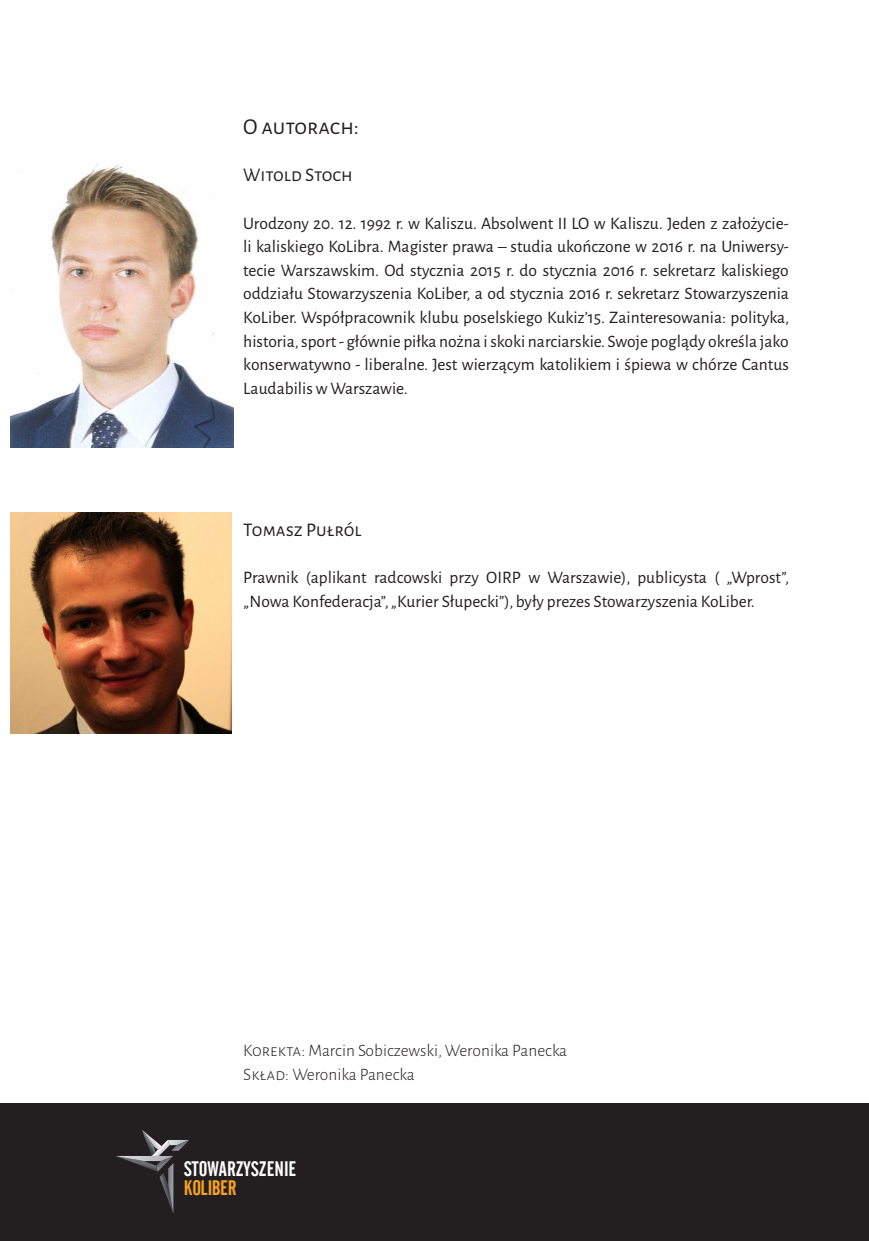
<style>
.page{position:relative;width:869px;height:1241px;background:#fff}
.page>*{position:absolute;margin:0;border:0;box-sizing:border-box;transform-origin:0 0}
.tekst_1{font:22.75px "Alegreya Sans SC";color:#231f20}
.tekst_1-2{font:19.25px "Alegreya Sans SC";color:#231f20}
.t1{font:18.2px "Alternate Gothic 2 PL";color:#fff}
.t2{font:18.2px "Alternate Gothic 2 PL";letter-spacing:-.01em;color:#f9a51b}
.tekst_1-3{font:17.5px/23.6px "Alegreya Sans";color:#231f20;text-align:justify}
.tekst_1-4{font:300 17.5px "Alegreya Sans";color:#231f20}
.s1{font-family:"Alegreya Sans SC"}
</style>
<div class="page">
<div style="left:0;top:1102px;width:868px;height:138px;background:#231f20"></div>
<svg style="left:116px;top:1130px;width:73px;height:83px"></svg>
<img style="left:11px;top:164px;width:223px;height:283px">
<img style="left:11px;top:512px;width:220px;height:221px">
<p class="tekst_1" style="left:243px;top:111px;width:117px">O autorach:</p>
<p class="tekst_1-2" style="left:243px;top:162px;width:111px">Witold Stoch</p>
<p class="tekst_1-3" style="left:243px;top:210px;width:547px">Urodzony 20. 12. 1992 r. w Kaliszu. Absolwent II LO w Kaliszu. Jeden z założycie&shy;li kaliskiego KoLibra. Magister prawa – studia ukończone w 2016 r. na Uniwersy&shy;tecie Warszawskim. Od stycznia 2015 r. do stycznia 2016 r. sekretarz kaliskiego oddziału Stowarzyszenia KoLiber, a od stycznia 2016 r. sekretarz Stowarzyszenia KoLiber. Współpracownik klubu poselskiego Kukiz’15. Zainteresowania: polityka, historia, sport - głównie piłka nożna i skoki narciarskie. Swoje poglądy określa jako konserwatywno - liberalne. Jest wierzącym katolikiem i śpiewa w chórze Cantus Laudabilis w Warszawie.</p>
<p class="tekst_1-2" style="left:243px;top:516px;width:120px">Tomasz Pułról</p>
<p class="tekst_1-3" style="left:243px;top:564px;width:547px">Prawnik (aplikant radcowski przy OIRP w Warszawie), publicysta ( „Wprost”, „Nowa Konfederacja”, „Kurier Słupecki”), były prezes Stowarzyszenia KoLiber.</p>
<p class="tekst_1-4" style="left:243px;top:1038px;width:325px"><span class="s1">Korekta:</span> Marcin Sobiczewski, Weronika Panecka</p>
<p class="tekst_1-4" style="left:243px;top:1062px;width:173px"><span class="s1">Skład:</span> Weronika Panecka</p>
<p class="t1" style="left:184px;top:1156px;width:114px">STOWARZYSZENIE</p>
<p class="t2" style="left:184px;top:1176px;width:54px">KOLIBER</p>
</div>
